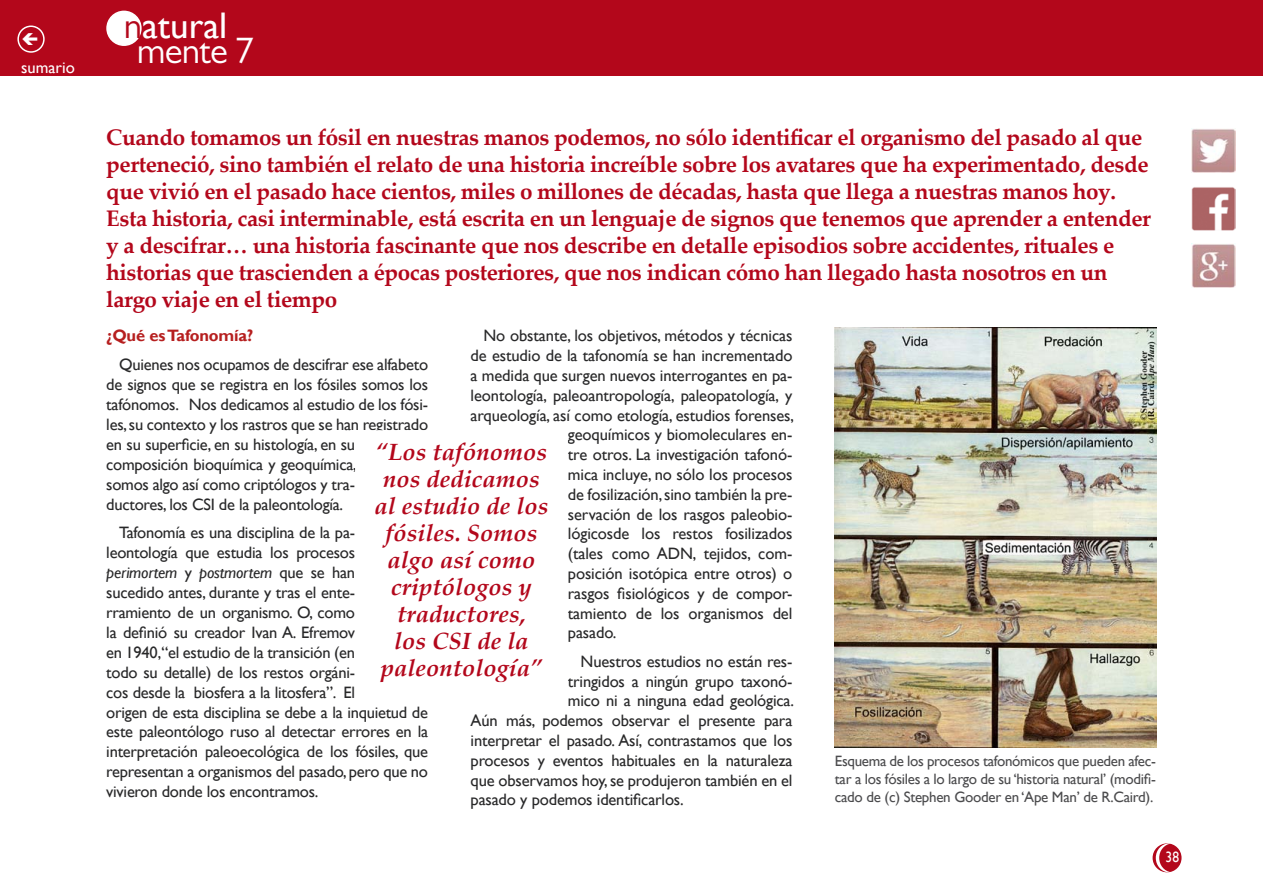
<style>
.page{position:relative;width:1263px;height:893px;background:#fff}
.page>*{position:absolute;margin:0;border:0;box-sizing:border-box;transform-origin:0 0}
.t1{font:37.05px "Gill Sans";color:#fff}
.t2{font:37.05px "Gill Sans MT Pro";letter-spacing:-.02em;color:#fff}
.t3{font:italic 700 24px/27px "Palatino";color:#b3071b;text-align:center}
.t4{font:700 22.5px/27px "Palatino Linotype";letter-spacing:-.02em;color:#b3071b}
.t5{font:16.5px/20px "Gill Sans";letter-spacing:-.015em;color:#282829}
.t6{font:700 16.5px "Gill Sans";letter-spacing:-.01em;color:#b61f1f}
.t7{font:16.5px "Gill Sans";color:#fff}
.t8{font:15px/18px "Gill Sans";letter-spacing:-.02em;color:#4b4b4d;text-align:justify}
.t9{font:15px "Gill Sans";color:#fff;scale:.9 1}
.s1{font-family:"Gill Sans MT Pro";color:#b3071b}
.s2{font-style:italic}
</style>
<div class="page">
<div style="left:1153px;top:844px;width:28px;height:28px;background:#b3071b;border-radius:50%"></div>
<div style="left:1152px;top:843px;width:29px;height:29px;border:2px solid #b3071b;border-radius:50%"></div>
<div style="left:0;top:0;width:1263px;height:76px;background:#b3071b"></div>
<div style="left:107px;top:11px;width:34px;height:34px;background:#fff;border-radius:50%"></div>
<div style="left:106px;top:11px;width:36px;height:35px;border:2px solid #fff;border-radius:50%"></div>
<svg style="left:1156px;top:843px;width:15px;height:29px"></svg>
<div style="left:17px;top:26px;width:28px;height:27px;border:2px solid #fff;border-radius:50%"></div>
<img style="left:1191px;top:187px;width:44px;height:43px">
<img style="left:1191px;top:129px;width:44px;height:44px">
<img style="left:1191px;top:244px;width:44px;height:44px">
<img style="left:835px;top:328px;width:322px;height:420px">
<p class="t7" style="left:21px;top:58px;width:55px">sumario</p>
<h1 class="t1" style="left:124px;top:4px;width:105px"><span class="s1">n</span>atural</h1>
<h1 class="t2" style="left:137px;top:28px;width:119px">mente 7</h1>
<p class="t4" style="left:106px;top:123px;width:1046px">Cuando tomamos un fósil en nuestras manos podemos, no sólo identificar el organismo del pasado al que perteneció, sino también el relato de una historia increíble sobre los avatares que ha experimentado, desde que vivió en el pasado hace cientos, miles o millones de décadas, hasta que llega a nuestras manos hoy.<br>Esta historia, casi interminable, está escrita en un lenguaje de signos que tenemos que aprender a entender y a descifrar… una historia fascinante que nos describe en detalle episodios sobre accidentes, rituales e historias que trascienden a épocas posteriores, que nos indican cómo han llegado hasta nosotros en un largo viaje en el tiempo</p>
<p class="t6" style="left:106px;top:326px;width:148px">¿Qué es Tafonomía?</p>
<p class="t5" style="left:106px;top:355px;width:323px;text-indent:13px">Quienes nos ocupamos de descifrar ese alfabeto de signos que se registra en los fósiles somos los tafónomos. Nos dedicamos al estudio de los fósi&shy;les, su contexto y los rastros que se han registrado en su superficie, en su histología, en su composición bioquímica y geoquímica,<br>somos algo así como criptólogos y tra-<br>ductores, los CSI de la paleontología.</p>
<p class="t5" style="left:106px;top:523px;width:323px;text-indent:13px">Tafonomía es una disciplina de la pa&shy;leontología que estudia los procesos <span class="s2">perimortem</span> y <span class="s2">postmortem</span> que se han<br>sucedido antes, durante y tras el ente-<br>rramiento de un organismo. O, como<br>la definió su creador Ivan A. Efremov<br>en 1940,“el estudio de la transición (en<br>todo su detalle) de los restos orgáni-<br>cos desde la biosfera a la litosfera”. El<br>origen de esta disciplina se debe a la inquietud de este paleontólogo ruso al detectar errores en la interpretación paleoecológica de los fósiles, que representan a organismos del pasado, pero que no vivieron donde los encontramos.</p>
<p class="t5" style="left:483px;top:326px;width:311px">No obstante, los objetivos, métodos y técnicas</p>
<p class="t5" style="left:471px;top:346px;width:323px">de estudio de la tafonomía se han incrementado</p>
<p class="t5" style="left:471px;top:366px;width:323px">a medida que surgen nuevos interrogantes en pa-</p>
<p class="t5" style="left:471px;top:386px;width:323px">leontología, paleoantropología, paleopatología, y</p>
<p class="t5" style="left:471px;top:405px;width:325px">arqueología, así como etología, estudios forenses,</p>
<p class="t5" style="left:568px;top:425px;width:226px">geoquímicos y biomoleculares en-</p>
<p class="t5" style="left:568px;top:445px;width:226px">tre otros. La investigación tafonó-</p>
<p class="t5" style="left:568px;top:465px;width:226px">mica incluye, no sólo los procesos</p>
<p class="t5" style="left:568px;top:485px;width:226px">de fosilización, sino también la pre-</p>
<p class="t5" style="left:568px;top:504px;width:226px">servación de los rasgos paleobio-</p>
<p class="t5" style="left:568px;top:524px;width:226px">lógicosde los restos fosilizados</p>
<p class="t5" style="left:568px;top:544px;width:226px">(tales como ADN, tejidos, com-</p>
<p class="t5" style="left:568px;top:564px;width:226px">posición isotópica entre otros) o</p>
<p class="t5" style="left:568px;top:584px;width:226px">rasgos fisiológicos y de compor-</p>
<p class="t5" style="left:568px;top:603px;width:226px">tamiento de los organismos del</p>
<p class="t5" style="left:568px;top:623px;width:50px">pasado.</p>
<p class="t5" style="left:581px;top:651px;width:213px">Nuestros estudios no están res-</p>
<p class="t5" style="left:568px;top:671px;width:226px">tringidos a ningún grupo taxonó-</p>
<p class="t5" style="left:568px;top:691px;width:228px">mico ni a ninguna edad geológica.</p>
<p class="t5" style="left:471px;top:711px;width:323px">Aún más, podemos observar el presente para</p>
<p class="t5" style="left:471px;top:731px;width:323px">interpretar el pasado. Así, contrastamos que los</p>
<p class="t5" style="left:471px;top:750px;width:323px">procesos y eventos habituales en la naturaleza</p>
<p class="t5" style="left:471px;top:770px;width:323px">que observamos hoy, se produjeron también en el</p>
<p class="t5" style="left:471px;top:790px;width:215px">pasado y podemos identificarlos.</p>
<h2 class="t3" style="left:374px;top:438px;width:175px">“Los tafónomos nos dedicamos al estudio de los fósiles. Somos algo así como criptólogos y traductores,<br>los CSI de la paleontología”</h2>
<p class="t8" style="left:835px;top:752px;width:322px">Esquema de los procesos tafonómicos que pueden afec&shy;tar a los fósiles a lo largo de su ‘historia natural’ (modifi&shy;cado de (c) Stephen Gooder en ‘Ape Man’ de R.Caird).</p>
<p class="t9" style="left:1165px;top:849px;width:16px">38</p>
</div>
